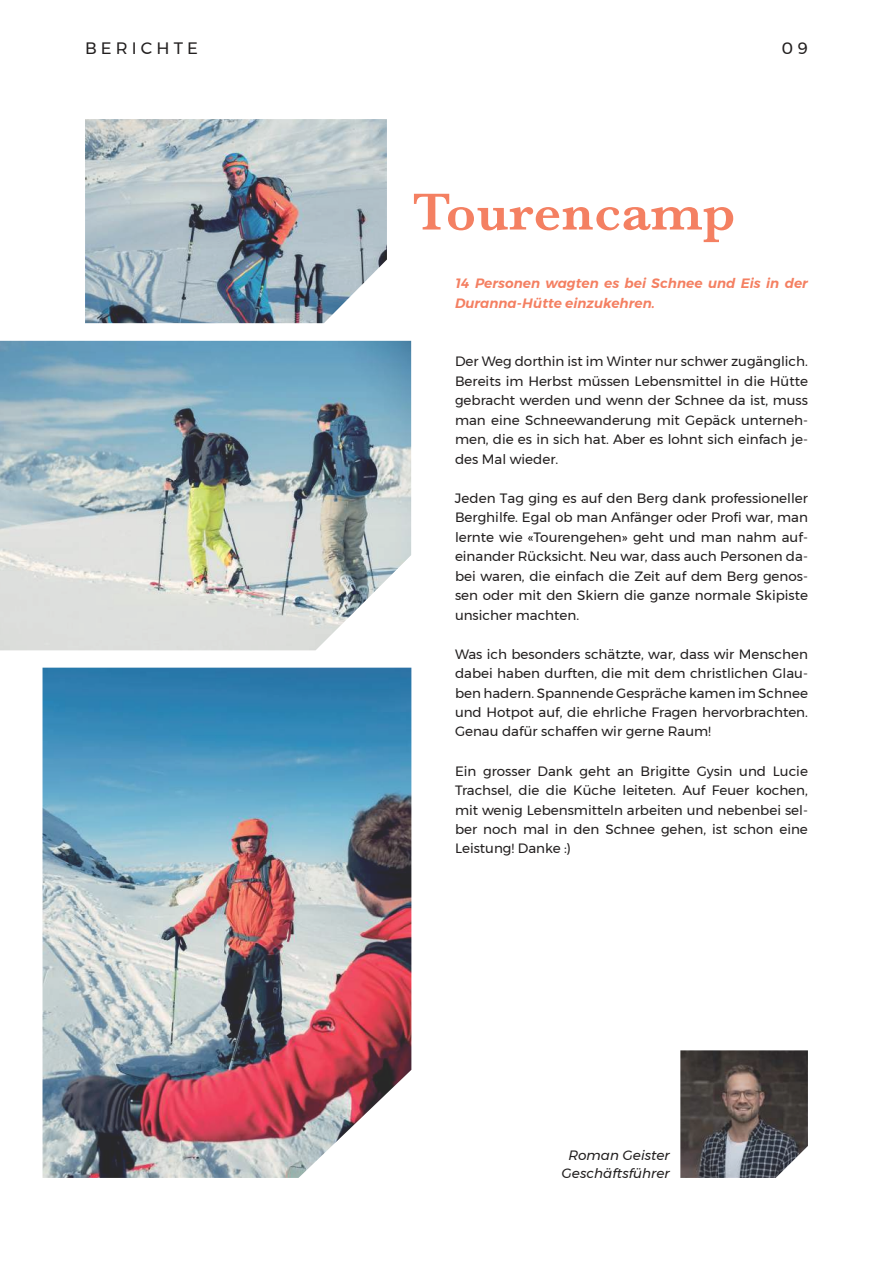
<style>
.page{position:relative;width:893px;height:1263px;background:#fff}
.page>*{position:absolute;margin:0;border:0;box-sizing:border-box;transform-origin:0 0}
.t1{font:600 54px "Baskerville";letter-spacing:.01em;color:#f48062}
.t2{font:16.5px "Montserrat";letter-spacing:.25em;color:#221f1f}
.t3{font:13.5px/19.5px "Montserrat";color:#221f1f;text-align:justify}
.t4{font:italic 600 13.5px/19.5px "Montserrat";color:#f48062}
.t5{font:italic 13.5px/18px "Montserrat";color:#221f1f;text-align:center}
</style>
<div class="page">
<img style="left:680px;top:1050px;width:128px;height:128px">
<img style="left:0;top:341px;width:411px;height:310px">
<img style="left:85px;top:119px;width:302px;height:204px">
<img style="left:43px;top:668px;width:368px;height:510px">
<p class="t2" style="left:85px;top:36px;width:114px">BERICHTE</p>
<p class="t2" style="left:782px;top:40px;width:28px">09</p>
<h1 class="t1" style="left:412px;top:193px;width:324px">Tourencamp</h1>
<p class="t4" style="left:455px;top:273px;width:354px">14 Personen wagten es bei Schnee und Eis in der<br>Duranna-Hütte einzukehren.</p>
<p class="t3" style="left:455px;top:352px;width:354px">Der Weg dorthin ist im Winter nur schwer zugänglich.<br>Bereits im Herbst müssen Lebensmittel in die Hütte gebracht werden und wenn der Schnee da ist, muss man eine Schneewanderung mit Gepäck unterneh&shy;men, die es in sich hat. Aber es lohnt sich einfach je&shy;des Mal wieder.</p>
<p class="t3" style="left:455px;top:488px;width:354px">Jeden Tag ging es auf den Berg dank professioneller Berghilfe. Egal ob man Anfänger oder Pro昀椀 war, man lernte wie «Tourengehen» geht und man nahm auf&shy;einander Rücksicht. Neu war, dass auch Personen da&shy;bei waren, die einfach die Zeit auf dem Berg genos&shy;sen oder mit den Skiern die ganze normale Skipiste unsicher machten.</p>
<p class="t3" style="left:455px;top:644px;width:354px">Was ich besonders schätzte, war, dass wir Menschen dabei haben durften, die mit dem christlichen Glau&shy;ben hadern. Spannende Gespräche kamen im Schnee und Hotpot auf, die ehrliche Fragen hervorbrachten.<br>Genau dafür schaffen wir gerne Raum!</p>
<p class="t3" style="left:455px;top:761px;width:354px">Ein grosser Dank geht an Brigitte Gysin und Lucie Trachsel, die die Küche leiteten. Auf Feuer kochen, mit wenig Lebensmitteln arbeiten und nebenbei sel&shy;ber noch mal in den Schnee gehen, ist schon eine Leistung! Danke :)</p>
<p class="t5" style="left:562px;top:1146px;width:110px">Roman Geister<br>Geschäftsführer</p>
</div>
